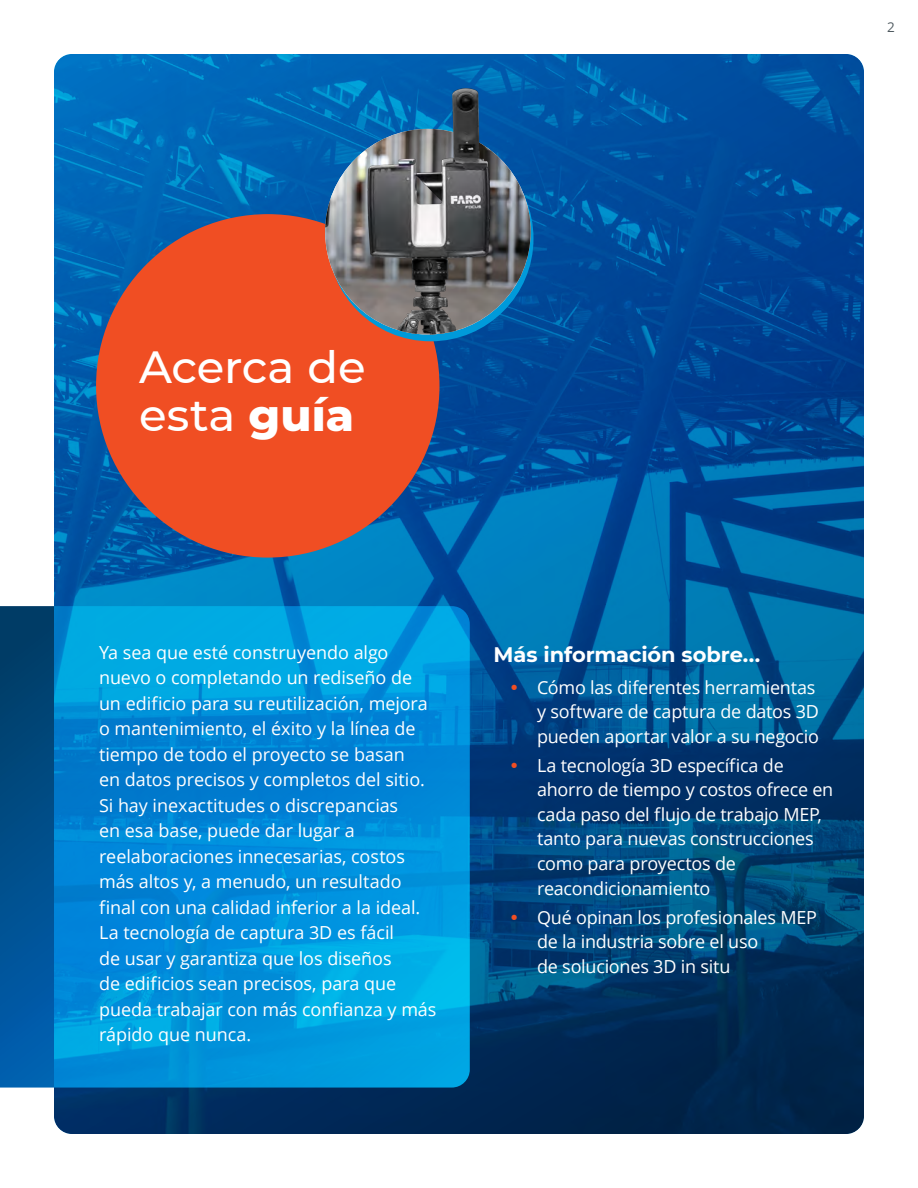
<style>
.page{position:relative;width:918px;height:1188px;background:#fff}
.page>*{position:absolute;margin:0;border:0;box-sizing:border-box;transform-origin:0 0}
.t1{font:500 45px/48px "Montserrat";letter-spacing:-.005em;color:#fff}
.t2{font:700 21px "Montserrat";letter-spacing:-.005em;color:#fff}
.t3{font:18px/25.5px "Open Sans";letter-spacing:-.005em;color:#fff}
.t4{font:13.5px "Open Sans";color:#4f5a60}
.s1{font-weight:800}
</style>
<div class="page">
<img style="left:54px;top:54px;width:810px;height:1080px">
<div style="left:96px;top:214px;width:344px;height:344px;background:#f04e23;border-radius:50%"></div>
<svg style="left:0;top:606px;width:470px;height:482px;background:#008ad2"></svg>
<img style="left:325px;top:85px;width:206px;height:250px">
<svg style="left:512px;top:684px;width:5px;height:6px"></svg>
<svg style="left:512px;top:762px;width:5px;height:6px"></svg>
<svg style="left:512px;top:914px;width:5px;height:6px"></svg>
<p class="t4" style="left:887px;top:18px;width:9px">2</p>
<h1 class="t1" style="left:139px;top:341px;width:228px">Acerca de esta <span class="s1">guía</span></h1>
<p class="t3" style="left:99px;top:639px;width:339px">Ya sea que esté construyendo algo nuevo o completando un rediseño de un edificio para su reutilización, mejora o mantenimiento, el éxito y la línea de tiempo de todo el proyecto se basan<br>en datos precisos y completos del sitio.<br>Si hay inexactitudes o discrepancias<br>en esa base, puede dar lugar a reelaboraciones innecesarias, costos más altos y, a menudo, un resultado final con una calidad inferior a la ideal.<br>La tecnología de captura 3D es fácil<br>de usar y garantiza que los diseños<br>de edificios sean precisos, para que pueda trabajar con más confianza y más rápido que nunca.</p>
<p class="t2" style="left:494px;top:640px;width:268px">Más información sobre...</p>
<p class="t3" style="left:537px;top:674px;width:283px;line-height:24.6px">Cómo las diferentes herramientas y software de captura de datos 3D pueden aportar valor a su negocio</p>
<p class="t3" style="left:537px;top:752px;width:298px;line-height:24.6px">La tecnología 3D específica de ahorro de tiempo y costos ofrece en cada paso del flujo de trabajo MEP, tanto para nuevas construcciones como para proyectos de reacondicionamiento</p>
<p class="t3" style="left:537px;top:904px;width:281px;line-height:24.6px">Qué opinan los profesionales MEP de la industria sobre el uso<br>de soluciones 3D in situ</p>
</div>
